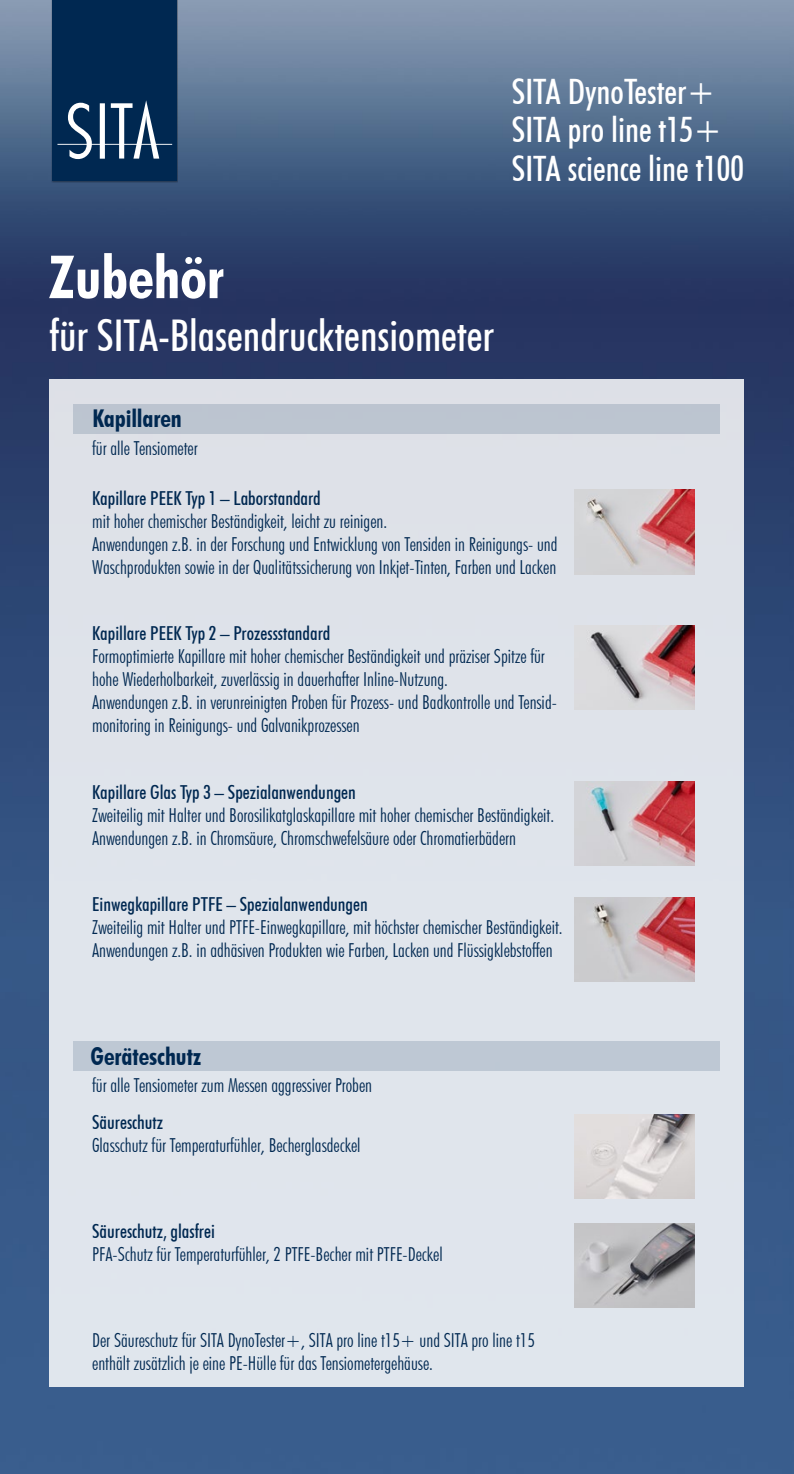
<style>
.page{position:relative;width:794px;height:1474px;background:#fff}
.page>*{position:absolute;margin:0;border:0;box-sizing:border-box;transform-origin:0 0}
.t1{font:700 condensed 59.5px "Futura BT";color:#fff}
.t2{font:500 condensed 43.75px "Futura BT";color:#fff}
.t3{font:500 condensed 35px/38.5px "Futura BT";color:#fff}
.t4{font:700 condensed 24.5px "Futura BT";letter-spacing:-.005em;color:#002851}
.t5{font:300 condensed 19.25px/23.1px "Futura BT";color:#002851}
.t6{font:500 condensed 19.25px "Futura BT";color:#002851}
</style>
<div class="page">
<img style="left:0;top:0;width:794px;height:1473px">
<div style="left:50px;top:379px;width:694px;height:1007px;background:#e0e5ec"></div>
<div style="left:73px;top:404px;width:646px;height:30px;background:#bcc5d0"></div>
<div style="left:73px;top:1040px;width:646px;height:30px;background:#bec8d4"></div>
<div style="left:51px;top:0;width:127px;height:183px;background:#000;opacity:.4"></div>
<div style="left:52px;top:0;width:124px;height:181px;background:#002851"></div>
<svg style="left:57px;top:100px;width:115px;height:59px"></svg>
<img style="left:574px;top:490px;width:120px;height:84px">
<img style="left:574px;top:625px;width:120px;height:84px">
<img style="left:574px;top:781px;width:120px;height:84px">
<img style="left:574px;top:897px;width:120px;height:84px">
<img style="left:574px;top:1223px;width:120px;height:84px">
<img style="left:574px;top:1114px;width:120px;height:84px">
<h3 class="t3" style="left:512px;top:72px;width:233px">SITA DynoTester+<br>SITA pro line t15+<br>SITA science line t100</h3>
<h1 class="t1" style="left:50px;top:241px;width:176px">Zubehör</h1>
<h2 class="t2" style="left:50px;top:308px;width:446px">für SITA-Blasendrucktensiometer</h2>
<p class="t4" style="left:92px;top:403px;width:91px">Kapillaren</p>
<p class="t5" style="left:92px;top:436px;width:107px">für alle Tensiometer</p>
<p class="t6" style="left:92px;top:486px;width:230px">Kapillare PEEK Typ 1 – Laborstandard</p>
<p class="t5" style="left:92px;top:509px;width:467px">mit hoher chemischer Beständigkeit, leicht zu reinigen.<br>Anwendungen z.B. in der Forschung und Entwicklung von Tensiden in Reinigungs- und<br>Waschprodukten sowie in der Qualitätssicherung von Inkjet-Tinten, Farben und Lacken</p>
<p class="t6" style="left:92px;top:621px;width:240px">Kapillare PEEK Typ 2 – Prozessstandard</p>
<p class="t5" style="left:92px;top:644px;width:466px">Formoptimierte Kapillare mit hoher chemischer Beständigkeit und präziser Spitze für hohe Wiederholbarkeit, zuverlässig in dauerhafter Inline-Nutzung.<br>Anwendungen z.B. in verunreinigten Proben für Prozess- und Badkontrolle und Tensid&shy;monitoring in Reinigungs- und Galvanikprozessen</p>
<p class="t6" style="left:92px;top:780px;width:265px">Kapillare Glas Typ 3 – Spezialanwendungen</p>
<p class="t5" style="left:92px;top:803px;width:463px">Zweiteilig mit Halter und Borosilikatglaskapillare mit hoher chemischer Beständigkeit.<br>Anwendungen z.B. in Chromsäure, Chromschwefelsäure oder Chromatierbädern</p>
<p class="t6" style="left:92px;top:892px;width:277px">Einwegkapillare PTFE – Spezialanwendungen</p>
<p class="t5" style="left:92px;top:915px;width:472px">Zweiteilig mit Halter und PTFE-Einwegkapillare, mit höchster chemischer Beständigkeit.<br>Anwendungen z.B. in adhäsiven Produkten wie Farben, Lacken und Flüssigklebstoffen</p>
<p class="t4" style="left:90px;top:1041px;width:112px">Geräteschutz</p>
<p class="t5" style="left:92px;top:1073px;width:281px">für alle Tensiometer zum Messen aggressiver Proben</p>
<p class="t6" style="left:92px;top:1110px;width:72px">Säureschutz</p>
<p class="t5" style="left:92px;top:1133px;width:270px">Glasschutz für Temperaturfühler, Becherglasdeckel</p>
<p class="t6" style="left:92px;top:1219px;width:124px">Säureschutz, glasfrei</p>
<p class="t5" style="left:92px;top:1242px;width:352px">PFA-Schutz für Temperaturfühler, 2 PTFE-Becher mit PTFE-Deckel</p>
<p class="t5" style="left:92px;top:1328px;width:444px">Der Säureschutz für SITA DynoTester+, SITA pro line t15+ und SITA pro line t15 enthält zusätzlich je eine PE-Hülle für das Tensiometergehäuse.</p>
</div>
